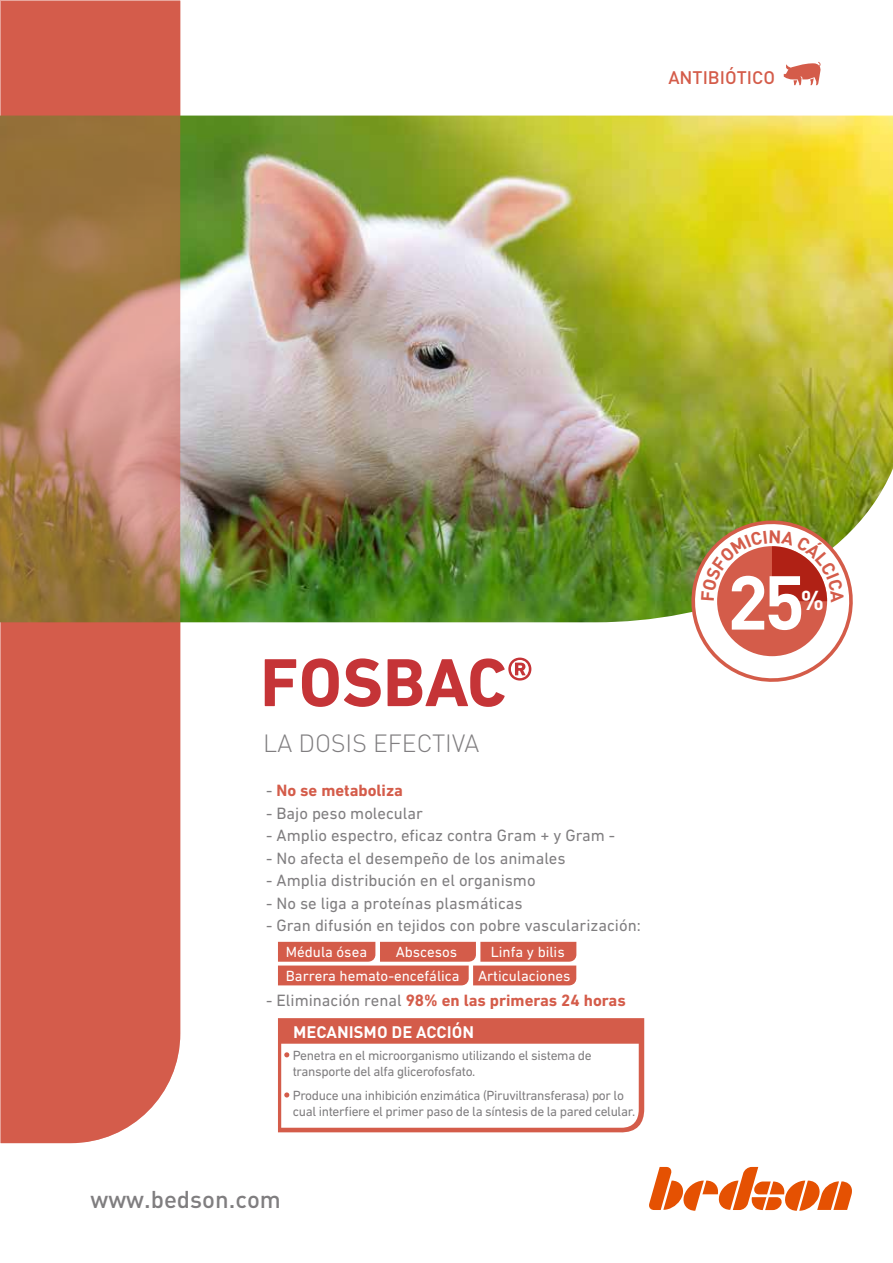
<style>
.page{position:relative;width:893px;height:1263px;background:#fff}
.page>*{position:absolute;margin:0;border:0;box-sizing:border-box;transform-origin:0 0}
.t1{font:700 75px "DIN Pro";color:#fff}
.t2{font:700 69px "DIN Next LT Pro";color:#c53437}
.t3{font:700 27px "DIN Pro";color:#fff}
.t4{font:300 24.6px "DIN Pro";color:#807e80}
.t5{font:500 24px "DIN Pro";color:#807e80}
.t6{font:500 18px "DIN Pro";color:#d45c4a}
.t7{font:16.65px "DIN Next LT Pro";color:#807e80}
.t8{font:700 16.65px "DIN Next LT Pro";color:#d45c4a}
.t9{font:700 16.5px "DIN Pro";color:#fff}
.t10{font:15px/23.5px "DIN Next LT Pro";color:#fff}
.t11{font:13.5px/16.5px "DIN Next LT Pro";letter-spacing:-.025em;color:#807e80}
.s1{font-size:60px}
.s2{font-weight:400;color:#807e80}
</style>
<div class="page">
<img style="left:180px;top:116px;width:713px;height:506px">
<svg style="left:0;top:0;width:180px;height:1143px;background:#c26d51"></svg>
<svg style="left:649px;top:1167px;width:203px;height:44px"></svg>
<svg style="left:278px;top:1018px;width:366px;height:115px"></svg>
<svg style="left:278px;top:942px;width:298px;height:43px;background:#d86e5e"></svg>
<svg style="left:784px;top:62px;width:37px;height:23px"></svg>
<svg style="left:687px;top:516px;width:170px;height:166px"></svg>
<p class="t6" style="left:668px;top:66px;width:108px">ANTIBIÓTICO</p>
<h2 class="t2" style="left:260px;top:642px;width:274px">FOSBAC<span class="s1">®</span></h2>
<h3 class="t4" style="left:263px;top:724px;width:217px">LA DOSIS EFECTIVA</h3>
<p class="t8" style="left:266px;top:781px;width:138px"><span class="s2">-</span> No se metaboliza</p>
<p class="t7" style="left:266px;top:804px;width:158px">- Bajo peso molecular</p>
<p class="t7" style="left:266px;top:826px;width:351px">- Amplio espectro, eficaz contra Gram + y Gram -</p>
<p class="t7" style="left:266px;top:849px;width:301px">- No afecta el desempeño de los animales</p>
<p class="t7" style="left:266px;top:871px;width:271px">- Amplia distribución en el organismo</p>
<p class="t7" style="left:266px;top:894px;width:258px">- No se liga a proteínas plasmáticas</p>
<p class="t7" style="left:266px;top:916px;width:376px">- Gran difusión en tejidos con pobre vascularización:</p>
<p class="t10" style="left:286px;top:940px;width:83px">Médula ósea</p>
<p class="t10" style="left:396px;top:940px;width:63px">Abscesos</p>
<p class="t10" style="left:286px;top:940px;width:286px;text-indent:205px">Linfa y bilis<br>Barrera hemato-encefálica Articulaciones</p>
<p class="t8" style="left:266px;top:990px;width:361px"><span class="s2">- Eliminación renal</span> 98% en las primeras 24 horas</p>
<p class="t10" style="left:490px;top:942px;width:75px">Linfa y bilis</p>
<p class="t9" style="left:293px;top:1018px;width:183px">MECANISMO DE ACCIÓN</p>
<p class="t11" style="left:293px;top:1047px;width:301px">Penetra en el microorganismo utilizando el sistema de transporte del alfa glicerofosfato.</p>
<p class="t11" style="left:293px;top:1087px;width:344px">Produce una inhibición enzimática (Piruviltransferasa) por lo cual interfiere el primer paso de la síntesis de la pared celular.</p>
<h3 class="t5" style="left:91px;top:1183px;width:192px">www.bedson.com</h3>
<h1 class="t1" style="left:727px;top:540px;width:79px">25</h1>
<h3 class="t3" style="left:801px;top:577px;width:25px">%</h3>
</div>
